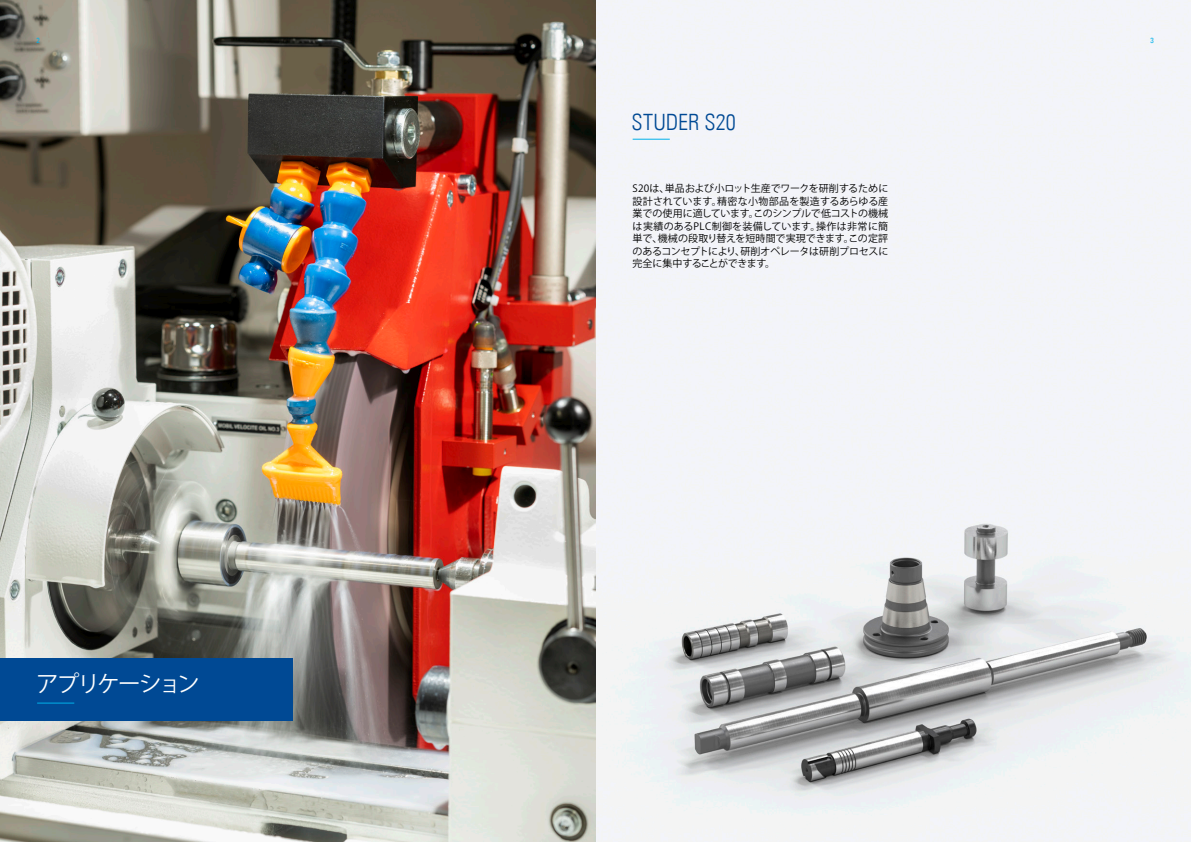
<style>
.page{position:relative;width:1191px;height:842px;background:#fff}
.page>*{position:absolute;margin:0;border:0;box-sizing:border-box;transform-origin:0 0}
.t1{font:22.5px "Univers Com 47 Light Cond";letter-spacing:.005em;color:#004994}
.t2{font:22.5px "Koz Go Pr 6 N";letter-spacing:-.08em;color:#fff}
.t3{font:10px/12.5px "Koz Go Pr 6 N";letter-spacing:-.035em;color:#000;text-align:justify}
.t4{font:condensed 7.5px "Univers Com 57";color:#00b0e9}
</style>
<div class="page">
<img style="left:595px;top:0;width:596px;height:842px">
<hr style="left:632px;top:139px;width:38px;height:1px;background:#00b0e9">
<img style="left:0;top:0;width:595px;height:842px">
<div style="left:0;top:658px;width:293px;height:63px;background:#004994"></div>
<hr style="left:37px;top:703px;width:37px;height:1px;background:#00b0e9">
<p class="t4" style="left:37px;top:35px;width:5px">2</p>
<p class="t4" style="left:1150px;top:35px;width:5px">3</p>
<h1 class="t1" style="left:631px;top:108px;width:106px">STUDER S20</h1>
<h1 class="t2" style="left:36px;top:671px;width:165px">アプリケーション</h1>
<p class="t3" style="left:632px;top:183px;width:257px">S20は、単品および小ロット生産でワークを研削するために設計されています。精密な小物部品を製造するあらゆる産業での使用に適しています。このシンプルで低コストの機械は実績のあるPLC制御を装備しています。操作は非常に簡単で、機械の段取り替えを短時間で実現できます。この定評のあるコンセプトにより、研削オペレータは研削プロセスに完全に集中することができます。</p>
</div>
